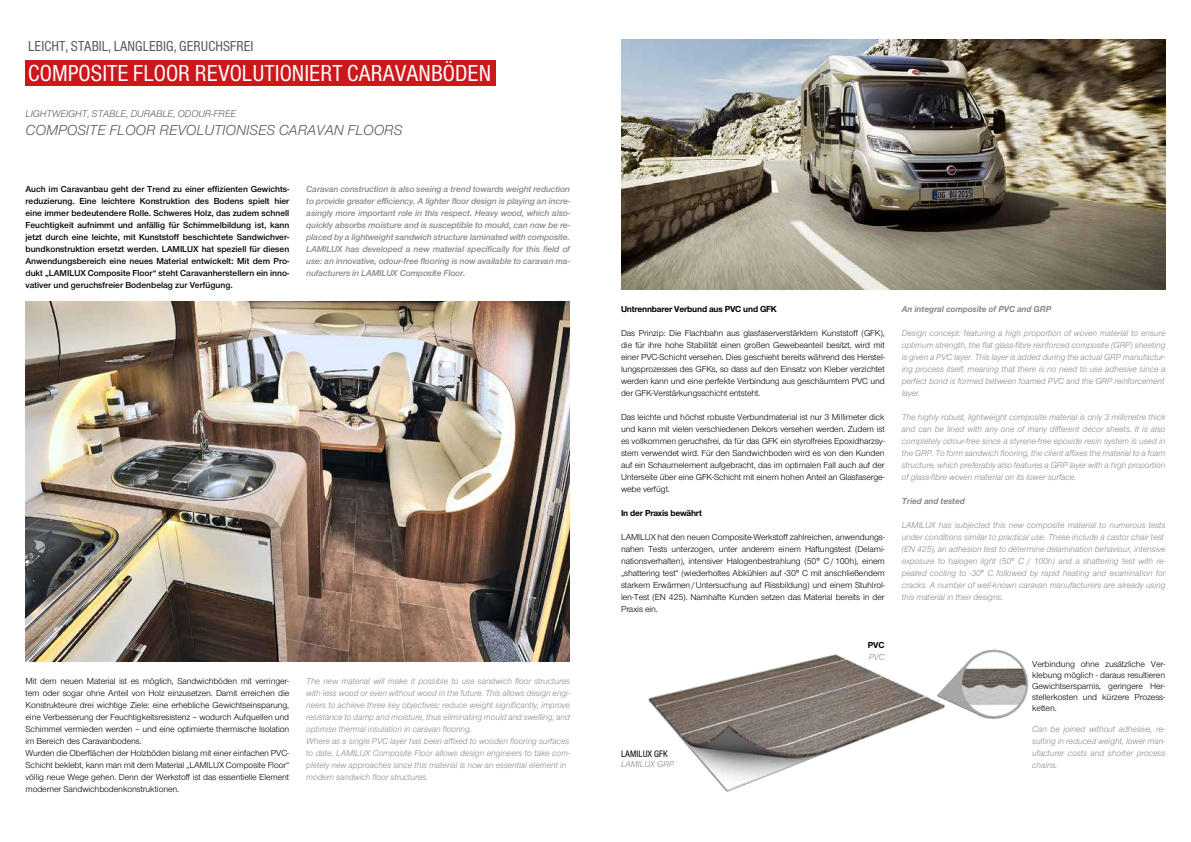
<style>
.page{position:relative;width:1191px;height:842px;background:#fff}
.page>*{position:absolute;margin:0;border:0;box-sizing:border-box;transform-origin:0 0}
.t1{font:condensed 24px "Nimbus Sans T";color:#fff}
.t2{font:italic 15px "Nimbus Sans Novus T";color:#575756}
.t3{font:condensed 15px "Nimbus Sans T";color:#575756}
.t4{font:italic 10px "Nimbus Sans Novus T";color:#575756}
.t5{font:condensed 9.7px "Nimbus Sans T";color:#000}
.t6{font:9px/12px "Nimbus Sans Novus T";letter-spacing:-.01em;color:#000;text-align:justify}
.t7{font:italic 9px/12px "Nimbus Sans Novus T";color:#878787;scale:.96 1}
.t8{font:600 9px/12px "Nimbus Sans Novus T";color:#000;text-align:justify}
.t9{font:italic 600 9px/12px "Nimbus Sans Novus T";letter-spacing:-.01em;color:#878787;text-align:justify}
.t10{font:700 9px "Nimbus Sans Novus T";letter-spacing:-.02em;color:#000}
.t11{font:italic 700 9px "Nimbus Sans Novus T";color:#878787;scale:.96 1}
</style>
<div class="page">
<div style="left:26px;top:60px;width:470px;height:25px;background:#cd171a"></div>
<img style="left:26px;top:301px;width:544px;height:361px">
<img style="left:621px;top:40px;width:544px;height:249px">
<img style="left:648px;top:649px;width:381px;height:143px">
<h2 class="t3" style="left:28px;top:38px;width:227px">LEICHT, STABIL, LANGLEBIG, GERUCHSFREI</h2>
<h1 class="t1" style="left:28px;top:59px;width:464px">COMPOSITE FLOOR REVOLUTIONIERT CARAVANBÖDEN</h1>
<p class="t4" style="left:26px;top:107px;width:212px">LIGHTWEIGHT, STABLE, DURABLE, ODOUR-FREE</p>
<h2 class="t2" style="left:26px;top:121px;width:378px">COMPOSITE FLOOR REVOLUTIONISES CARAVAN FLOORS</h2>
<p class="t8" style="left:26px;top:183px;width:265px">Auch im Caravanbau geht der Trend zu einer effizienten Gewichts&shy;reduzierung. Eine leichtere Konstruktion des Bodens spielt hier eine immer bedeutendere Rolle. Schweres Holz, das zudem schnell Feuchtigkeit aufnimmt und anfällig für Schimmelbildung ist, kann jetzt durch eine leichte, mit Kunststoff beschichtete Sandwichver&shy;bundkonstruktion ersetzt werden. LAMILUX hat speziell für diesen Anwendungsbereich eine neues Material entwickelt: Mit dem Pro&shy;dukt „LAMILUX Composite Floor“ steht Caravanherstellern ein inno&shy;vativer und geruchsfreier Bodenbelag zur Verfügung.</p>
<p class="t9" style="left:306px;top:183px;width:265px">Caravan construction is also seeing a trend towards weight reduction to provide greater efficiency. A lighter floor design is playing an incre&shy;asingly more important role in this respect. Heavy wood, which also&shy;quickly absorbs moisture and is susceptible to mould, can now be re&shy;placed by a lightweight sandwich structure laminated with composite.<br>LAMILUX has developed a new material specifically for this field of use: an innovative, odour-free flooring is now available to caravan ma&shy;nufacturers in LAMILUX Composite Floor.</p>
<p class="t6" style="left:26px;top:675px;width:265px;text-align:left">Mit dem neuen Material ist es möglich, Sandwichböden mit verringer&shy;tem oder sogar ohne Anteil von Holz einzusetzen. Damit erreichen die Konstrukteure drei wichtige Ziele: eine erhebliche Gewichtseinsparung, eine Verbesserung der Feuchtigkeitsresistenz – wodurch Aufquellen und Schimmel vermieden werden – und eine optimierte thermische Isolation im Bereich des Caravanbodens.<br>Wurden die Oberflächen der Holzböden bislang mit einer einfachen PVC-Schicht beklebt, kann man mit dem Material „LAMILUX Composite Floor“ völlig neue Wege gehen. Denn der Werkstoff ist das essentielle Element moderner Sandwichbodenkonstruktionen.</p>
<p class="t7" style="left:306px;top:675px;width:276px">The new material will make it possible to use sandwich floor structures with less wood or even without wood in the future. This allows design engi&shy;neers to achieve three key objectives: reduce weight significantly, improve resistance to damp and moisture, thus eliminating mould and swelling, and optimise thermal insulation in caravan flooring.<br>Where as a single PVC layer has been affixed to wooden flooring surfaces to date, LAMILUX Composite Floor allows design engineers to take com&shy;pletely new approaches since this material is now an essential element in modern sandwich floor structures.</p>
<p class="t10" style="left:621px;top:304px;width:157px">Untrennbarer Verbund aus PVC und GFK</p>
<p class="t6" style="left:621px;top:327px;width:265px">Das Prinzip: Die Flachbahn aus glasfaserverstärktem Kunststoff (GFK), die für ihre hohe Stabilität einen großen Gewebeanteil besitzt, wird mit einer PVC-Schicht versehen. Dies geschieht bereits während des Herstel&shy;lungsprozesses des GFKs, so dass auf den Einsatz von Kleber verzichtet werden kann und eine perfekte Verbindung aus geschäumtem PVC und der GFK-Verstärkungsschicht entsteht.</p>
<p class="t6" style="left:621px;top:411px;width:265px">Das leichte und höchst robuste Verbundmaterial ist nur 3 Millimeter dick und kann mit vielen verschiedenen Dekors versehen werden. Zudem ist es vollkommen geruchsfrei, da für das GFK ein styrolfreies Epoxidharzsy&shy;stem verwendet wird. Für den Sandwichboden wird es von den Kunden auf ein Schaumelement aufgebracht, das im optimalen Fall auch auf der Unterseite über eine GFK-Schicht mit einem hohen Anteil an Glasfaserge&shy;webe verfügt.</p>
<p class="t10" style="left:621px;top:508px;width:82px">In der Praxis bewährt</p>
<p class="t6" style="left:621px;top:531px;width:265px">LAMILUX hat den neuen Composite-Werkstoff zahlreichen, anwendungs&shy;nahen Tests unterzogen, unter anderem einem Haftungstest (Delami&shy;nationsverhalten), intensiver Halogenbestrahlung (50° C/100h), einem „shattering test“ (wiederholtes Abkühlen auf -30° C mit anschließendem starkem Erwärmen/Untersuchung auf Rissbildung) und einem Stuhlrol&shy;len-Test (EN 425). Namhafte Kunden setzen das Material bereits in der Praxis ein.</p>
<p class="t5" style="left:621px;top:748px;width:49px">LAMILUX GFK</p>
<p class="t7" style="left:621px;top:758px;width:57px">LAMILUX GRP</p>
<p class="t10" style="left:867px;top:640px;width:18px">PVC</p>
<p class="t7" style="left:868px;top:651px;width:18px">PVC</p>
<p class="t11" style="left:901px;top:304px;width:157px">An integral composite of PVC and GRP</p>
<p class="t7" style="left:901px;top:327px;width:276px">Design concept: featuring a high proportion of woven material to ensure optimum strength, the flat glass-fibre reinforced composite (GRP) sheeting is given a PVC layer. This layer is added during the actual GRP manufactur&shy;ing process itself, meaning that there is no need to use adhesive since a perfect bond is formed between foamed PVC and the GRP reinforcement layer.</p>
<p class="t7" style="left:901px;top:411px;width:276px;text-align:justify">The highly robust, lightweight composite material is only 3 millimetre thick and can be lined with any one of many different décor sheets. It is also completely odour-free since a styrene-free epoxide resin system is used in the GRP. To form sandwich flooring, the client affixes the material to a foam structure, which preferably also features a GRP layer with a high proportion of glass-fibre woven material on its lower surface.</p>
<p class="t11" style="left:901px;top:496px;width:67px">Tried and tested</p>
<p class="t7" style="left:901px;top:519px;width:276px">LAMILUX has subjected this new composite material to numerous tests under conditions similar to practical use. These include a castor chair test (EN 425), an adhesion test to determine delamination behaviour, intensive exposure to halogen light (50° C / 100h) and a shattering test with re&shy;peated cooling to -30° C followed by rapid heating and examination for cracks. A number of well-known caravan manufacturers are already using this material in their designs.</p>
<p class="t6" style="left:1032px;top:658px;width:134px;line-height:11px">Verbindung ohne zusätzliche Ver&shy;klebung möglich - daraus resultieren Gewichtsersparnis, geringere Her&shy;stellerkosten und kürzere Prozess&shy;ketten.</p>
<p class="t7" style="left:1032px;top:723px;width:140px;text-align:justify">Can be joined without adhesive, re&shy;sulting in reduced weight, lower man&shy;ufacturer costs and shorter process chains.</p>
</div>
